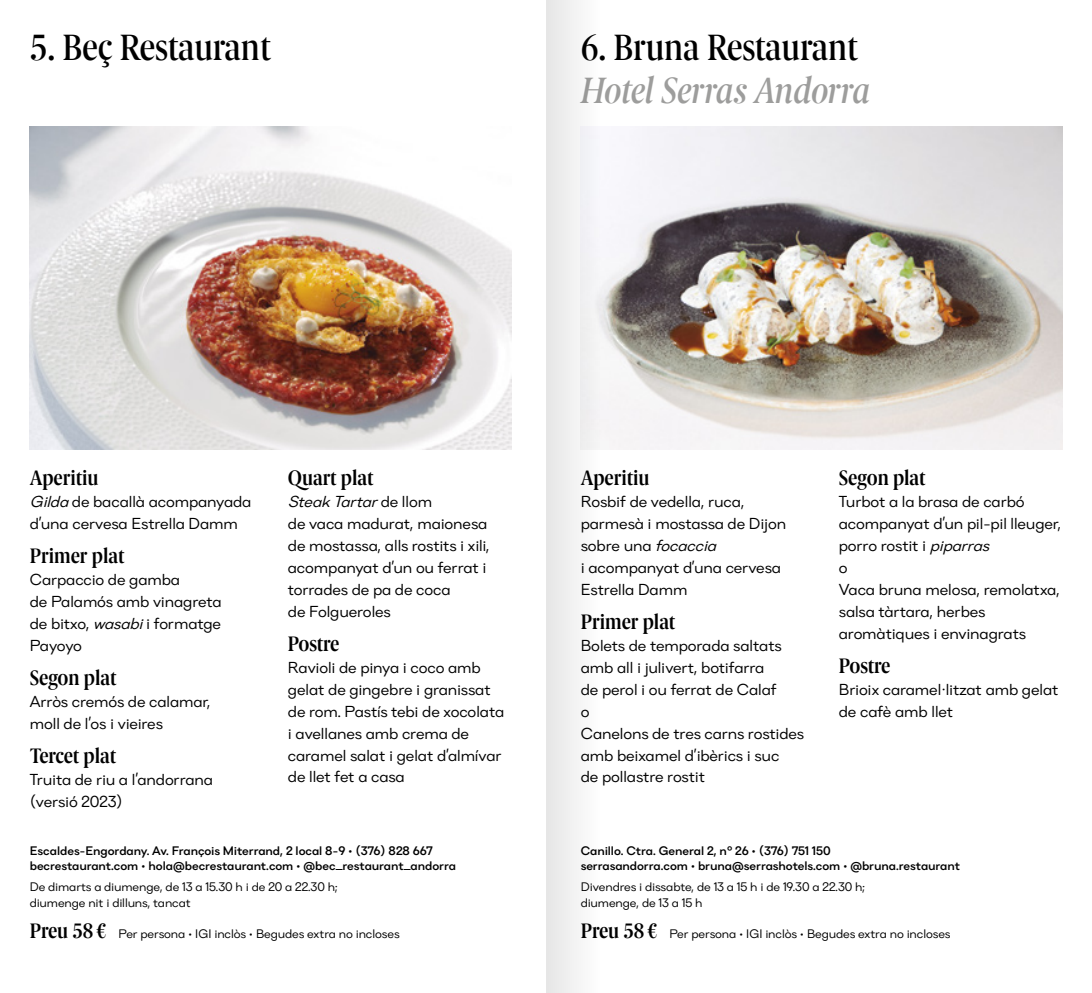
<style>
.page{position:relative;width:1092px;height:993px;background:#fff}
.page>*{position:absolute;margin:0;border:0;box-sizing:border-box;transform-origin:0 0}
.t1{font:500 36.75px "Berlingske Serif Cn";color:#000}
.t2{font:italic 500 36.75px "Berlingske Serif Cn";letter-spacing:-.02em;color:#9d9d9c}
.t3{font:21px "Berlingske Serif Cn D Bd";color:#000}
.t4{font:15.75px/21.9px "Danzza";letter-spacing:-.01em;color:#000}
.t5{font:12.25px/15.8px "Danzza";letter-spacing:-.01em;color:#000}
.t6{font:500 12.25px/15.8px "Danzza";letter-spacing:-.01em;color:#000}
.s1{font-style:italic}
.s2{font-family:"Berlingske Serif Cn D Bd";font-size:21px}
</style>
<div class="page">
<img style="left:601px;top:126px;width:461px;height:323px">
<img style="left:30px;top:126px;width:481px;height:323px">
<div style="left:546px;top:0;width:55px;height:992px;background:#f1f1f1"></div>
<h1 class="t1" style="left:30px;top:24px;width:242px">5. Beç Restaurant</h1>
<h1 class="t1" style="left:580px;top:24px;width:278px">6. Bruna Restaurant</h1>
<h1 class="t2" style="left:580px;top:65px;width:291px">Hotel Serras Andorra</h1>
<h2 class="t3" style="left:30px;top:464px;width:70px">Aperitiu</h2>
<p class="t4" style="left:30px;top:490px;width:223px"><span class="s1">Gilda</span> de bacallà acompanyada d’una cervesa Estrella Damm</p>
<h2 class="t3" style="left:30px;top:542px;width:96px">Primer plat</h2>
<p class="t4" style="left:30px;top:568px;width:193px">Carpaccio de gamba<br>de Palamós amb vinagreta de bitxo, <span class="s1">wasabi</span>i formatge<br>Payoyo</p>
<h2 class="t3" style="left:30px;top:664px;width:88px">Segon plat</h2>
<p class="t4" style="left:30px;top:690px;width:182px">Arròs cremós de calamar, moll de l’os i vieires</p>
<h2 class="t3" style="left:30px;top:742px;width:88px">Tercet plat</h2>
<p class="t4" style="left:30px;top:768px;width:185px">Truita de riu a l’andorrana (versió 2023)</p>
<h2 class="t3" style="left:288px;top:464px;width:87px">Quart plat</h2>
<p class="t4" style="left:288px;top:490px;width:203px"><span class="s1">SteakTartar</span>d e l l o m<br>de vaca madurat, maionesa de mostassa, alls rostits i xili, acompanyat d’un ou ferrat i torrades de pa de coca<br>de Folgueroles</p>
<h2 class="t3" style="left:288px;top:629px;width:53px">Postre</h2>
<p class="t4" style="left:288px;top:656px;width:218px">Ravioli de pinya i coco amb gelat de gingebre i granissat de rom. Pastís tebi de xocolata i avellanes amb crema de caramel salat i gelat d’almívar de llet fet a casa</p>
<p class="t6" style="left:30px;top:842px;width:427px">Escaldes-Engordany. Av. François Miterrand, 2 local 8-9 • (376) 828 667 becrestaurant.com • hola@becrestaurant.com • @bec_restaurant_andorra</p>
<p class="t5" style="left:30px;top:878px;width:310px">De dimarts a diumenge, de 13 a 15.30 h i de 20 a 22.30 h; diumenge nit i dilluns, tancat</p>
<p class="t5" style="left:30px;top:925px;width:371px"><span class="s2">Preu 58€</span> Per persona • IGI inclòs • Begudes extra no incloses</p>
<h2 class="t3" style="left:580px;top:464px;width:70px">Aperitiu</h2>
<p class="t4" style="left:580px;top:490px;width:207px">Rosbif de vedella, ruca, parmesà i mostassa de Dijon s o b r e u n a <span class="s1">focaccia<br></span>i acompanyat d’una cervesa<br>Estrella Damm</p>
<h2 class="t3" style="left:580px;top:608px;width:96px">Primer plat</h2>
<p class="t4" style="left:580px;top:634px;width:225px">Bolets de temporada saltats amb all i julivert, botifarra<br>de perol i ou ferrat de Calaf<br>o<br>Canelons de tres carns rostides amb beixamel d’ibèrics i suc<br>de pollastre rostit</p>
<h2 class="t3" style="left:838px;top:464px;width:88px">Segon plat</h2>
<p class="t4" style="left:838px;top:490px;width:224px">Turbot a la brasa de carbó acompanyat d’un pil-pil lleuger, porro rostit i <span class="s1">piparras<br></span>o<br>Vaca bruna melosa, remolatxa, salsa tàrtara, herbes aromàtiques i envinagrats</p>
<h2 class="t3" style="left:838px;top:651px;width:53px">Postre</h2>
<p class="t4" style="left:838px;top:678px;width:221px">Brioix caramel·litzat amb gelat de cafè amb llet</p>
<p class="t6" style="left:580px;top:842px;width:381px">Canillo. Ctra. General 2, nº 26 • (376) 751 150<br>serrasandorra.com • bruna@serrashotels.com • @bruna.restaurant</p>
<p class="t5" style="left:580px;top:878px;width:286px">Divendres i dissabte, de 13 a 15 h i de 19.30 a 22.30 h; diumenge, de 13 a 15 h</p>
<p class="t5" style="left:580px;top:925px;width:371px"><span class="s2">Preu 58€</span> Per persona • IGI inclòs • Begudes extra no incloses</p>
</div>
